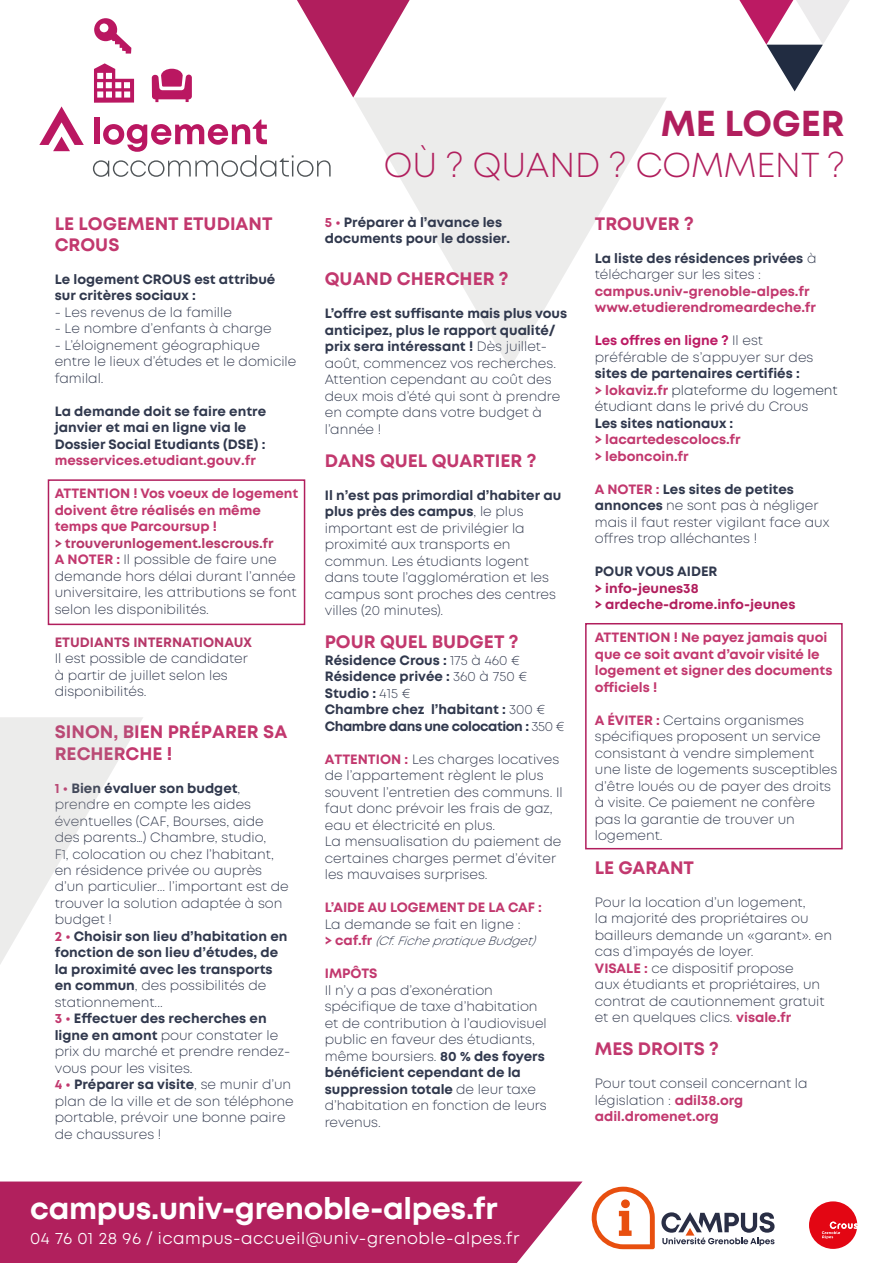
<style>
.page{position:relative;width:893px;height:1263px;background:#fff}
.page>*{position:absolute;margin:0;border:0;box-sizing:border-box;transform-origin:0 0}
.t1{font:700 36px "Mont";color:#b11e5d}
.t2{font:300 34.5px "Mont";color:#b11e5d}
.t3{font:700 30px "Mont";letter-spacing:-.01em;color:#fff}
.t4{font:700 18px/21px "Mont";color:#c2386e}
.t5{font:16.5px "Mont";letter-spacing:.03em;color:#fff}
.t6{font:300 13.5px/16.5px "Mont";color:#30384d}
.t7{font:700 13.5px/16.5px "Mont";color:#30384d}
.t8{font:700 13.5px/16.5px "Mont";color:#c2386e}
.t9{font:300 13.5px/16.5px "Mont";color:#31384c}
.t10{font:700 13.5px/16.5px "Mont";color:#b11e5d}
.t11{font:700 13.5px "Mont";color:#b73869}
.t12{font:italic 300 12px "Mont";color:#30384d}
.s1{font-weight:700;color:#b73869}
.s2{font-weight:700;color:#c2386e}
.s3{font-weight:700}
.s4{color:#c2386e}
.s5{font-weight:300}
.s6{font-weight:700;font-style:normal;font-size:13.5px;color:#c2386e}
.s7{font-weight:700;color:#bc1a63}
.s8{font-weight:300;color:#222c40}
</style>
<div class="page">
<svg style="left:354px;top:98px;width:312px;height:270px;fill:#ededed"></svg>
<svg style="left:297px;top:0;width:113px;height:98px"></svg>
<svg style="left:0;top:717px;width:143px;height:247px"></svg>
<div style="left:94px;top:118px;width:5px;height:26px;background:#ba1761"></div>
<svg style="left:93px;top:120px;width:238px;height:57px"></svg>
<svg style="left:39px;top:106px;width:45px;height:45px"></svg>
<svg style="left:94px;top:63px;width:40px;height:40px"></svg>
<svg style="left:94px;top:18px;width:37px;height:36px"></svg>
<svg style="left:152px;top:69px;width:40px;height:33px"></svg>
<div style="left:585px;top:623px;width:258px;height:226px;border:2px solid #b11e5d"></div>
<svg style="left:739px;top:0;width:111px;height:91px"></svg>
<div style="left:0;top:1181px;width:583px;height:82px;background:#b1205d"></div>
<svg style="left:809px;top:1201px;width:48px;height:48px"></svg>
<svg style="left:591px;top:1187px;width:64px;height:62px"></svg>
<svg style="left:661px;top:1212px;width:114px;height:34px"></svg>
<div style="left:48px;top:479px;width:257px;height:146px;border:2px solid #b11e5d"></div>
<h3 class="t4" style="left:55px;top:213px;width:219px">LE LOGEMENT ETUDIANT<br>CROUS</h3>
<p class="t7" style="left:55px;top:271px;width:222px">Le logement CROUS est attribué sur critères sociaux :</p>
<p class="t6" style="left:55px;top:304px;width:179px">- Les revenus de la famille</p>
<p class="t6" style="left:55px;top:321px;width:218px">- Le nombre d’enfants à charge</p>
<p class="t6" style="left:55px;top:337px;width:243px">- L’éloignement géographique entre le lieux d’études et le domicile familal.</p>
<p class="t7" style="left:55px;top:403px;width:213px">La demande doit se faire entre janvier et mai en ligne via le<br>Dossier Social Etudiants (DSE) :</p>
<p class="t8" style="left:55px;top:452px;width:203px">messervices.etudiant.gouv.fr</p>
<p class="t8" style="left:55px;top:485px;width:245px">ATTENTION ! Vos voeux de logement doivent être réalisés en même temps que Parcoursup !</p>
<p class="t9" style="left:55px;top:535px;width:243px"><span class="s1">&gt; trouverunlogement.lescrous.fr<br></span><span class="s2">A NOTER :</span> Il possible de faire une demande hors délai durant l’année universitaire, les attributions se font selon les disponibilités.</p>
<p class="t11" style="left:55px;top:633px;width:199px">ETUDIANTS INTERNATIONAUX</p>
<p class="t6" style="left:55px;top:651px;width:195px">Il est possible de candidater à partir de juillet selon les disponibilités.</p>
<h3 class="t4" style="left:55px;top:722px;width:234px">SINON, BIEN PRÉPARER SA<br>RECHERCHE !</h3>
<p class="t6" style="left:55px;top:780px;width:241px"><span class="s2">1 •</span> <span class="s3">Bien évaluer son budget</span>, prendre en compte les aides éventuelles (CAF, Bourses, aide<br>des parents…) Chambre, studio,<br>F1, colocation ou chez l’habitant, en résidence privée ou auprès d’un particulier... l’important est de trouver la solution adaptée à son budget !<br><span class="s2">2 •</span> <span class="s3">Choisir son lieu d’habitation en fonction de son lieu d’études, de la proximité avec les transports<br>en commun</span>, des possibilités de stationnement...<br><span class="s2">3 •</span> <span class="s3">Effectuer des recherches en ligne en amont</span> pour constater le prix du marché et prendre rendez&shy;vous pour les visites.<br><span class="s2">4 •</span> <span class="s3">Préparer sa visite</span>, se munir d’un plan de la ville et de son téléphone portable, prévoir une bonne paire de chaussures !</p>
<h1 class="t1" style="left:661px;top:100px;width:185px">ME LOGER</h1>
<h2 class="t2" style="left:384px;top:144px;width:462px">OÙ ? QUAND ? COMMENT ?</h2>
<p class="t7" style="left:325px;top:214px;width:187px"><span class="s4">5 •</span> Préparer à l’avance les documents pour le dossier.</p>
<h3 class="t4" style="left:325px;top:268px;width:185px">QUAND CHERCHER ?</h3>
<p class="t6" style="left:325px;top:305px;width:244px"><span class="s3">L’offre est suffisante mais plus vous anticipez, plus le rapport qualité/ prix sera intéressant !</span> Dès juillet&shy;août, commencez vos recherches.<br>Attention cependant au coût des deux mois d’été qui sont à prendre en compte dans votre budget à l’année !</p>
<h3 class="t4" style="left:325px;top:450px;width:213px">DANS QUEL QUARTIER ?</h3>
<p class="t6" style="left:325px;top:487px;width:238px"><span class="s3">Il n’est pas primordial d’habiter au plus près des campus</span>, le plus important est de privilégier la proximité aux transports en commun. Les étudiants logent dans toute l’agglomération et les campus sont proches des centres villes (20 minutes).</p>
<h3 class="t4" style="left:325px;top:631px;width:195px">POUR QUEL BUDGET ?</h3>
<p class="t7" style="left:325px;top:652px;width:241px">Résidence Crous : <span class="s5">175 à 460 €<br></span>Résidence privée : <span class="s5">360 à 750 €<br></span>Studio : <span class="s5">415 €<br></span>Chambre chez l’habitant : <span class="s5">300 €<br></span>Chambre dans une colocation : <span class="s5">350 €</span></p>
<p class="t6" style="left:325px;top:751px;width:239px"><span class="s2">ATTENTION :</span> Les charges locatives de l’appartement règlent le plus souvent l’entretien des communs. Il faut donc prévoir les frais de gaz, eau et électricité en plus.<br>La mensualisation du paiement de certaines charges permet d’éviter les mauvaises surprises.</p>
<p class="t8" style="left:325px;top:899px;width:218px">L’AIDE AU LOGEMENT DE LA CAF :</p>
<p class="t6" style="left:325px;top:916px;width:197px">La demande se fait en ligne :</p>
<p class="t12" style="left:325px;top:933px;width:217px"><span class="s6">&gt; c a f . f r</span> (Cf.FichepratiqueBudget)</p>
<p class="t8" style="left:325px;top:965px;width:54px">IMPÔTS</p>
<p class="t6" style="left:325px;top:982px;width:223px">Il n’y a pas d’exonération spécifique de taxe d’habitation et de contribution à l’audiovisuel public en faveur des étudiants, même boursiers. <span class="s3">80 % des foyers bénéficient cependant de la suppression totale</span> de leur taxe d’habitation en fonction de leurs revenus.</p>
<h3 class="t4" style="left:595px;top:213px;width:100px">TROUVER ?</h3>
<p class="t7" style="left:595px;top:250px;width:223px">La liste des résidences privées <span class="s5">à télécharger sur les sites :</span></p>
<p class="t8" style="left:595px;top:283px;width:223px">campus.univ-grenoble-alpes.fr www.etudierendromeardeche.fr</p>
<p class="t6" style="left:595px;top:333px;width:220px"><span class="s7">Les offres en ligne ?</span> Il est préférable de s’appuyer sur des</p>
<p class="t7" style="left:595px;top:365px;width:244px">sites de partenaires certifiés :<br><span class="s4">&gt; lokaviz.fr</span> <span class="s8">plateforme du logement étudiant dans le privé</span> <span class="s5">du Crous<br></span>Les sites nationaux :</p>
<p class="t8" style="left:595px;top:431px;width:147px">&gt; lacartedescolocs.fr &gt; leboncoin.fr</p>
<p class="t6" style="left:595px;top:481px;width:236px"><span class="s2">A NOTER :</span> <span class="s3">Les sites de petites annonces</span> ne sont pas à négliger mais il faut rester vigilant face aux offres trop alléchantes !</p>
<p class="t7" style="left:595px;top:563px;width:124px">POUR VOUS AIDER</p>
<p class="t10" style="left:595px;top:580px;width:202px">&gt; info-jeunes38<br>&gt; ardeche-drome.info-jeunes</p>
<p class="t8" style="left:595px;top:629px;width:239px">ATTENTION ! Ne payez jamais quoi que ce soit avant d’avoir visité le logement et signer des documents officiels !</p>
<p class="t6" style="left:595px;top:712px;width:244px"><span class="s2">A ÉVITER :</span> Certains organismes spécifiques proposent un service consistant à vendre simplement une liste de logements susceptibles d’être loués ou de payer des droits à visite. Ce paiement ne confère pas la garantie de trouver un logement.</p>
<h3 class="t4" style="left:595px;top:857px;width:101px">LE GARANT</h3>
<p class="t6" style="left:595px;top:894px;width:239px">Pour la location d’un logement,<br>la majorité des propriétaires ou bailleurs demande un «garant». en cas d’impayés de loyer.<br><span class="s2">VISALE :</span> ce dispositif propose<br>aux étudiants et propriétaires, un contrat de cautionnement gratuit et en quelques clics. <span class="s2">visale.fr</span></p>
<h3 class="t4" style="left:595px;top:1038px;width:126px">MES DROITS ?</h3>
<p class="t6" style="left:595px;top:1075px;width:214px">Pour tout conseil concernant la législation : <span class="s2">adil38.org adil.dromenet.org</span></p>
<h3 class="t3" style="left:30px;top:1189px;width:469px">campus.univ-grenoble-alpes.fr</h3>
<p class="t5" style="left:30px;top:1228px;width:491px">04 76 01 28 96 / icampus-accueil@univ-grenoble-alpes.fr</p>
</div>
